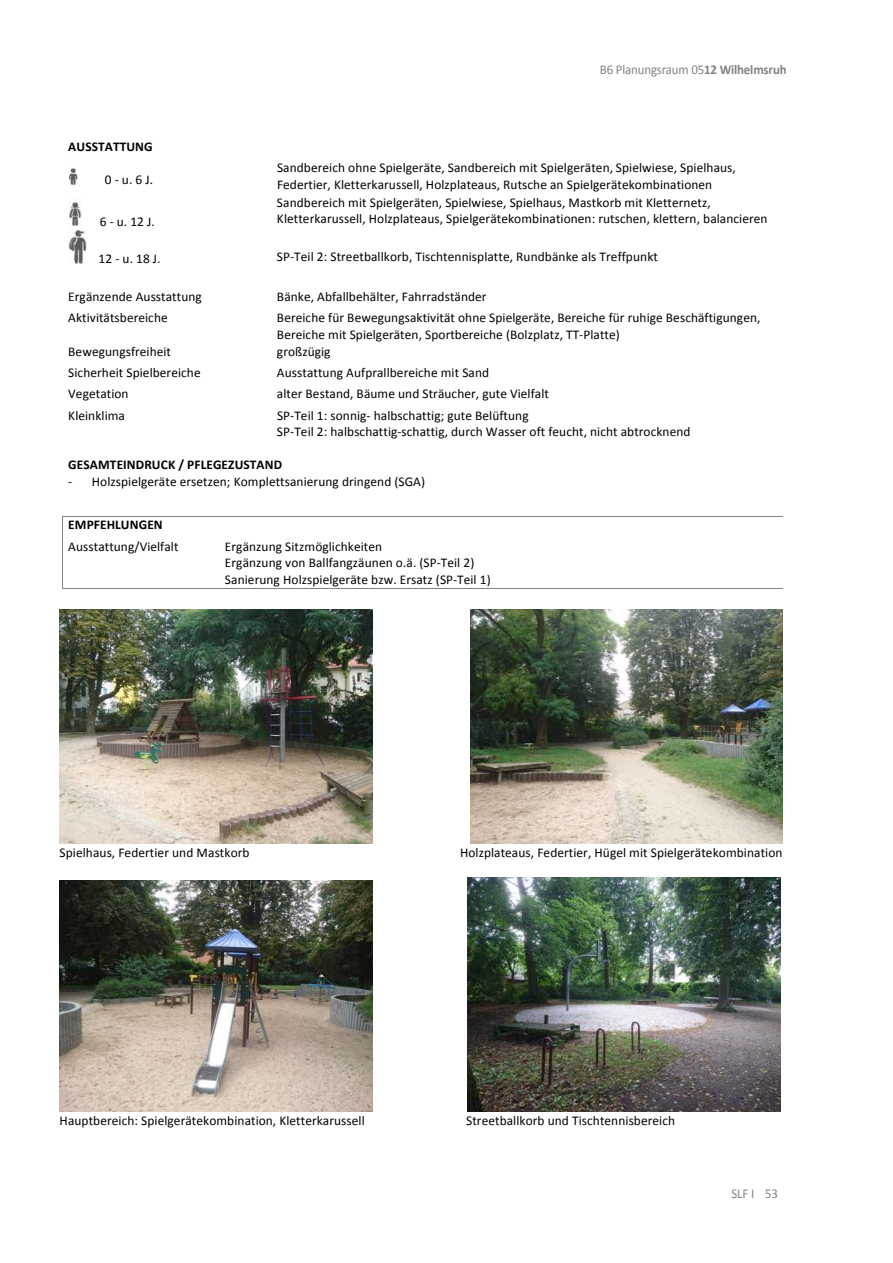
<style>
.page{position:relative;width:893px;height:1263px;background:#fff}
.page>*{position:absolute;margin:0;border:0;box-sizing:border-box;transform-origin:0 0}
.t1{font:13.5px "Calibri";letter-spacing:-.01em;color:#808285;scale:.95 1}
.t2{font:13.35px/16.6px "Calibri";letter-spacing:.005em;color:#000}
.t3{font:700 13.35px "Calibri";letter-spacing:.005em;color:#000}
.s1{font-weight:700}
</style>
<div class="page">
<hr style="left:64px;top:516px;width:187px;height:1px;background:#808080">
<svg style="left:251px;top:516px;width:21px;height:1px"></svg>
<hr style="left:272px;top:516px;width:510px;height:1px;background:#808080">
<hr style="left:63px;top:538px;width:1px;height:50px;background:#808080">
<hr style="left:63px;top:588px;width:157px;height:1px;background:#808080">
<hr style="left:219px;top:588px;width:563px;height:1px;background:#808080">
<img style="left:69px;top:168px;width:9px;height:17px">
<img style="left:68px;top:202px;width:13px;height:23px">
<img style="left:68px;top:229px;width:18px;height:34px">
<img style="left:60px;top:609px;width:312px;height:234px">
<img style="left:471px;top:609px;width:311px;height:234px">
<img style="left:60px;top:880px;width:312px;height:231px">
<img style="left:468px;top:877px;width:312px;height:235px">
<p class="t3" style="left:68px;top:138px;width:86px">AUSSTATTUNG</p>
<p class="t2" style="left:105px;top:172px;width:50px">0 - u. 6 J.</p>
<p class="t2" style="left:100px;top:213px;width:57px">6 - u. 12 J.</p>
<p class="t1" style="left:600px;top:61px;width:198px">B6 Planungsraum 05<span class="s1">12 Wilhelmsruh</span></p>
<p class="t2" style="left:277px;top:159px;width:460px">Sandbereich ohne Spielgeräte, Sandbereich mit Spielgeräten, Spielwiese, Spielhaus,<br>Federtier, Kletterkarussell, Holzplateaus, Rutsche an Spielgerätekombinationen</p>
<p class="t2" style="left:277px;top:195px;width:492px;line-height:16.2px">Sandbereich mit Spielgeräten, Spielwiese, Spielhaus, Mastkorb mit Kletternetz,<br>Kletterkarussell, Holzplateaus, Spielgerätekombinationen: rutschen, klettern, balancieren</p>
<p class="t2" style="left:99px;top:250px;width:64px">12 - u. 18 J.</p>
<p class="t2" style="left:277px;top:248px;width:382px">SP-Teil 2: Streetballkorb, Tischtennisplatte, Rundbänke als Treffpunkt</p>
<p class="t2" style="left:68px;top:288px;width:135px">Ergänzende Ausstattung</p>
<p class="t2" style="left:277px;top:288px;width:211px">Bänke, Abfallbehälter, Fahrradständer</p>
<p class="t2" style="left:68px;top:310px;width:101px">Aktivitätsbereiche</p>
<p class="t2" style="left:277px;top:310px;width:485px">Bereiche für Bewegungsaktivität ohne Spielgeräte, Bereiche für ruhige Beschäftigungen,<br>Bereiche mit Spielgeräten, Sportbereiche (Bolzplatz, TT-Platte)</p>
<p class="t2" style="left:68px;top:343px;width:104px">Bewegungsfreiheit</p>
<p class="t2" style="left:277px;top:343px;width:55px">großzügig</p>
<p class="t2" style="left:68px;top:364px;width:134px">Sicherheit Spielbereiche</p>
<p class="t2" style="left:277px;top:364px;width:214px">Ausstattung Aufprallbereiche mit Sand</p>
<p class="t2" style="left:68px;top:385px;width:62px">Vegetation</p>
<p class="t2" style="left:277px;top:385px;width:273px">alter Bestand, Bäume und Sträucher, gute Vielfalt</p>
<p class="t2" style="left:68px;top:407px;width:58px">Kleinklima</p>
<p class="t2" style="left:277px;top:407px;width:415px;line-height:16.2px">SP-Teil 1: sonnig- halbschattig; gute Belüftung<br>SP-Teil 2: halbschattig-schattig, durch Wasser oft feucht, nicht abtrocknend</p>
<p class="t3" style="left:68px;top:456px;width:215px">GESAMTEINDRUCK / PFLEGEZUSTAND</p>
<p class="t2" style="left:68px;top:473px;width:358px">- Holzspielgeräte ersetzen; Komplettsanierung dringend (SGA)</p>
<p class="t3" style="left:68px;top:516px;width:96px">EMPFEHLUNGEN</p>
<p class="t2" style="left:68px;top:538px;width:112px">Ausstattung/Vielfalt</p>
<p class="t2" style="left:225px;top:538px;width:267px">Ergänzung Sitzmöglichkeiten<br>Ergänzung von Ballfangzäunen o.ä. (SP-Teil 2)<br>Sanierung Holzspielgeräte bzw. Ersatz (SP-Teil 1)</p>
<p class="t2" style="left:60px;top:844px;width:191px">Spielhaus, Federtier und Mastkorb</p>
<p class="t2" style="left:460px;top:844px;width:324px">Holzplateaus, Federtier, Hügel mit Spielgerätekombination</p>
<p class="t2" style="left:60px;top:1112px;width:307px">Hauptbereich: Spielgerätekombination, Kletterkarussell</p>
<p class="t2" style="left:466px;top:1112px;width:210px">Streetballkorb und Tischtennisbereich</p>
<p class="t1" style="left:731px;top:1185px;width:51px">SLF I 53</p>
</div>
